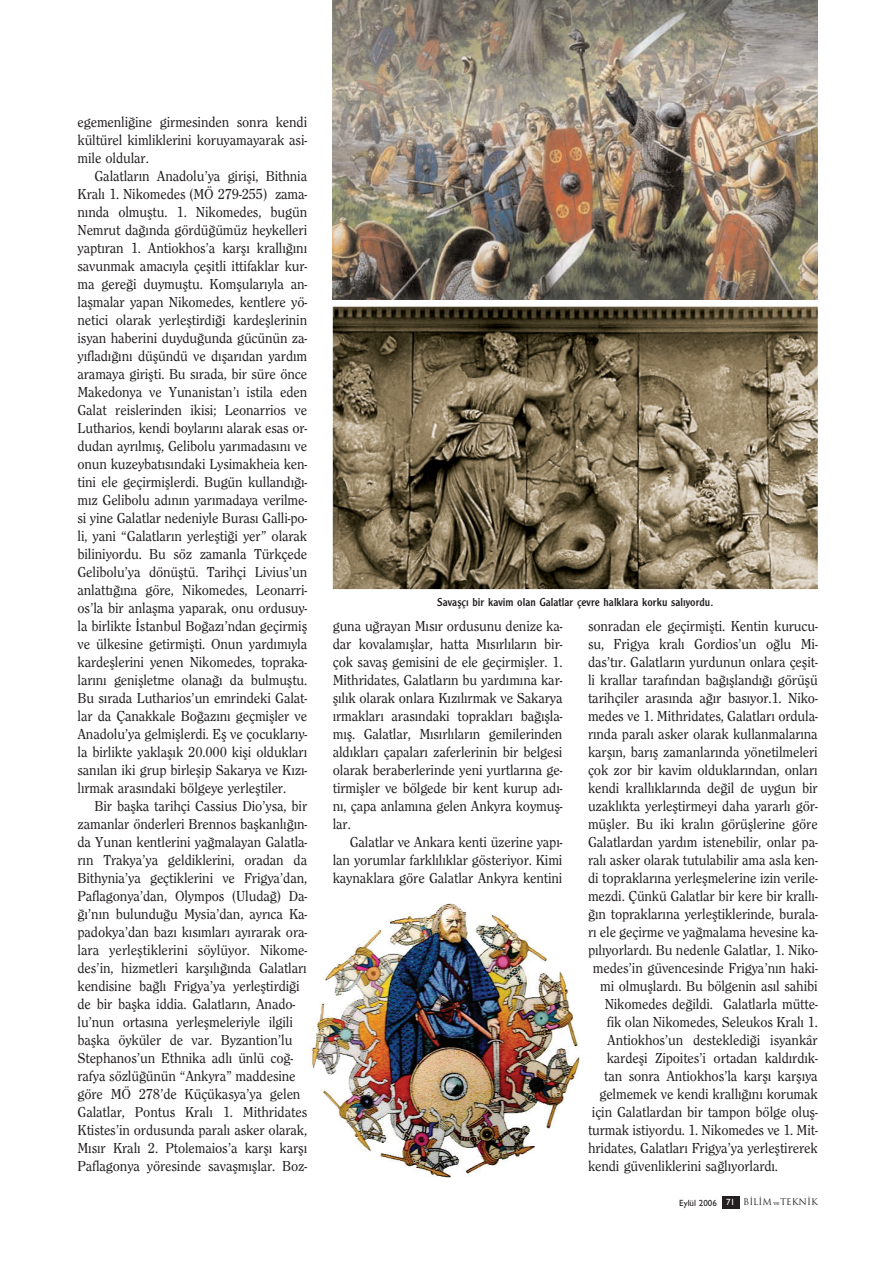
<style>
.page{position:relative;width:893px;height:1263px;background:#fff}
.page>*{position:absolute;margin:0;border:0;box-sizing:border-box;transform-origin:0 0}
.t1{font:500 15px/18px "Clearface";letter-spacing:-.01em;color:#231f20;text-align:justify}
.t2{font:12px "Clearface Gothic";color:#231f20}
.t3{font:9px "Trajan";color:#231f20}
.s1{font-family:"Gill Sans";font-weight:500}
.s2{font-family:"Gill Sans";font-weight:500;color:#fff}
.s3{font-family:"Bookman Old Style";font-size:6px}
</style>
<div class="page">
<img style="left:311px;top:0;width:507px;height:1209px">
<p class="t1" style="left:77px;top:113px;width:231px">egemenli¤ine girmesinden sonra kendi kültürel kimliklerini koruyamayarak asi&shy;mile oldular.</p>
<p class="t1" style="left:77px;top:167px;width:231px;text-indent:17px">Galatlar›n Anadolu’ya girifli, Bithnia Kral› 1. Nikomedes (MÖ 279-255) zama&shy;n›nda olmufltu. 1. Nikomedes, bugün Nemrut da¤›nda gördü¤ümüz heykelleri yapt›ran 1. Antiokhos’a karfl› krall›¤›n› savunmak amac›yla çeflitli ittifaklar kur&shy;ma gere¤i duymufltu. Komflular›yla an&shy;laflmalar yapan Nikomedes, kentlere yö&shy;netici olarak yerlefltirdi¤i kardefllerinin isyan haberini duydu¤unda gücünün za&shy;y›flad›¤›n› düflündü ve d›flar›dan yard›m aramaya giriflti. Bu s›rada, bir süre önce Makedonya ve Yunanistan’› istila eden Galat reislerinden ikisi; Leonarrios ve Lutharios, kendi boylar›n› alarak esas or&shy;dudan ayr›lm›fl, Gelibolu yar›madas›n› ve onun kuzeybat›s›ndaki Lysimakheia ken&shy;tini ele geçirmifllerdi. Bugün kulland›¤›- m›z Gelibolu ad›n›n yar›madaya verilme&shy;si yine Galatlar nedeniyle Buras› Galli-po&shy;li, yani “Galatlar›n yerleflti¤i yer” olarak biliniyordu. Bu söz zamanla Türkçede Gelibolu’ya dönüfltü. Tarihçi Livius’un anlatt›¤›na göre, Nikomedes, Leonarri&shy;os’la bir anlaflma yaparak, onu ordusuy&shy;la birlikte ‹stanbul Bo¤az›’ndan geçirmifl ve ülkesine getirmiflti. Onun yard›m›yla kardefllerini yenen Nikomedes, topraka&shy;lar›n› geniflletme olana¤› da bulmufltu.<br>Bu s›rada Lutharios’un emrindeki Galat&shy;lar da Çanakkale Bo¤az›n› geçmifller ve Anadolu’ya gelmifllerdi. Efl ve çocuklar›y&shy;la birlikte yaklafl›k 20.000 kifli olduklar› san›lan iki grup birleflip Sakarya ve K›z›- l›rmak aras›ndaki bölgeye yerlefltiler.</p>
<p class="t1" style="left:77px;top:797px;width:231px;text-align:left;text-indent:17px">Bir baflka tarihçi Cassius Dio’ysa, bir zamanlar önderleri Brennos baflkanl›¤›n&shy;da Yunan kentlerini ya¤malayan Galatla&shy;r›n Trakya’ya geldiklerini, oradan da Bithynia’ya geçtiklerini ve Frigya’dan, Paflagonya’dan, Olympos (Uluda¤) Da-¤›’n›n bulundu¤u Mysia’dan, ayr›ca Ka&shy;padokya’dan baz› k›s›mlar› ay›rarak ora&shy;lara yerlefltiklerini söylüyor. Nikome&shy;des’in, hizmetleri karfl›l›¤›nda Galatlar› kendisine ba¤l› Frigya’ya yerlefltirdi¤i de bir baflka iddia. Galatlar›n, Anado&shy;lu’nun ortas›na yerleflmeleriyle ilgili baflka öyküler de var. Byzantion’lu Stephanos’un Ethnika adl› ünlü co¤- rafya sözlü¤ünün “Ankyra” maddesine göre MÖ 278’de Küçükasya’ya gelen Galatlar, Pontus Kral› 1. Mithridates Ktistes’in ordusunda paral› asker olarak, M›s›r Kral› 2. Ptolemaios’a karfl› karfl› Paflagonya yöresinde savaflm›fllar. Boz-</p>
<p class="t2" style="left:437px;top:597px;width:278px">Savaflç› bir kavim olan Galatlar çevre halklara korku sal›yordu.</p>
<p class="t1" style="left:333px;top:617px;width:231px">guna u¤rayan M›s›r ordusunu denize ka&shy;dar kovalam›fllar, hatta M›s›rl›lar›n bir&shy;çok savafl gemisini de ele geçirmifller. 1.<br>Mithridates, Galatlar›n bu yard›m›na kar&shy;fl›l›k olarak onlara K›z›l›rmak ve Sakarya ›rmaklar› aras›ndaki topraklar› ba¤›flla&shy;m›fl. Galatlar, M›s›rl›lar›n gemilerinden ald›klar› çapalar› zaferlerinin bir belgesi olarak beraberlerinde yeni yurtlar›na ge&shy;tirmifller ve bölgede bir kent kurup ad›- n›, çapa anlam›na gelen Ankyra koymufl&shy;lar.</p>
<p class="t1" style="left:333px;top:833px;width:231px;text-indent:17px">Galatlar ve Ankara kenti üzerine yap›- lan yorumlar farkl›l›klar gösteriyor. Kimi kaynaklara göre Galatlar Ankyra kentini</p>
<p class="t1" style="left:588px;top:617px;width:231px">sonradan ele geçirmiflti. Kentin kurucu-</p>
<p class="t1" style="left:588px;top:635px;width:231px">su, Frigya kral› Gordios’un o¤lu Mi-</p>
<p class="t1" style="left:588px;top:653px;width:231px">das’t›r. Galatlar›n yurdunun onlara çeflit-</p>
<p class="t1" style="left:588px;top:671px;width:231px">li krallar taraf›ndan ba¤›flland›¤› görüflü</p>
<p class="t1" style="left:588px;top:689px;width:231px">tarihçiler aras›nda a¤›r bas›yor.1. Niko-</p>
<p class="t1" style="left:588px;top:707px;width:231px">medes ve 1. Mithridates, Galatlar› ordula-</p>
<p class="t1" style="left:588px;top:725px;width:231px">r›nda paral› asker olarak kullanmalar›na</p>
<p class="t1" style="left:588px;top:743px;width:231px">karfl›n, bar›fl zamanlar›nda yönetilmeleri</p>
<p class="t1" style="left:588px;top:761px;width:231px">çok zor bir kavim olduklar›ndan, onlar›</p>
<p class="t1" style="left:588px;top:779px;width:231px">kendi krall›klar›nda de¤il de uygun bir</p>
<p class="t1" style="left:588px;top:797px;width:231px">uzakl›kta yerlefltirmeyi daha yararl› gör-</p>
<p class="t1" style="left:588px;top:815px;width:231px">müfller. Bu iki kral›n görüfllerine göre</p>
<p class="t1" style="left:588px;top:833px;width:231px">Galatlardan yard›m istenebilir, onlar pa-</p>
<p class="t1" style="left:588px;top:851px;width:231px">ral› asker olarak tutulabilir ama asla ken-</p>
<p class="t1" style="left:588px;top:869px;width:231px">di topraklar›na yerleflmelerine izin verile-</p>
<p class="t1" style="left:588px;top:887px;width:231px">mezdi. Çünkü Galatlar bir kere bir krall›-</p>
<p class="t1" style="left:588px;top:905px;width:231px">¤›n topraklar›na yerlefltiklerinde, burala-</p>
<p class="t1" style="left:588px;top:923px;width:231px">r› ele geçirme ve ya¤malama hevesine ka-</p>
<p class="t1" style="left:588px;top:941px;width:231px">p›l›yorlard›. Bu nedenle Galatlar, 1. Niko-</p>
<p class="t1" style="left:593px;top:959px;width:226px">medes’in güvencesinde Frigya’n›n haki-</p>
<p class="t1" style="left:600px;top:977px;width:219px">mi olmufllard›. Bu bölgenin as›l sahibi</p>
<p class="t1" style="left:604px;top:995px;width:214px">Nikomedes de¤ildi. Galatlarla mütte-</p>
<p class="t1" style="left:607px;top:1013px;width:212px">fik olan Nikomedes, Seleukos Kral› 1.</p>
<p class="t1" style="left:607px;top:1031px;width:212px">Antiokhos’un destekledi¤i isyankâr</p>
<p class="t1" style="left:606px;top:1049px;width:212px">kardefli Zipoites’i ortadan kald›rd›k-</p>
<p class="t1" style="left:604px;top:1067px;width:215px">tan sonra Antiokhos’la karfl› karfl›ya</p>
<p class="t1" style="left:599px;top:1085px;width:220px">gelmemek ve kendi krall›¤›n› korumak</p>
<p class="t1" style="left:592px;top:1103px;width:227px">için Galatlardan bir tampon bölge olufl-</p>
<p class="t1" style="left:588px;top:1121px;width:231px">turmak istiyordu. 1. Nikomedes ve 1. Mit-</p>
<p class="t1" style="left:588px;top:1139px;width:231px">hridates, Galatlar› Frigya’ya yerlefltirerek</p>
<p class="t1" style="left:588px;top:1157px;width:191px">kendi güvenliklerini sa¤l›yorlard›.</p>
<p class="t3" style="left:679px;top:1197px;width:140px"><span class="s1">Eylül 2006</span> <span class="s2">71</span> B‹L‹M <span class="s3">ve</span>TEKN‹K</p>
</div>
